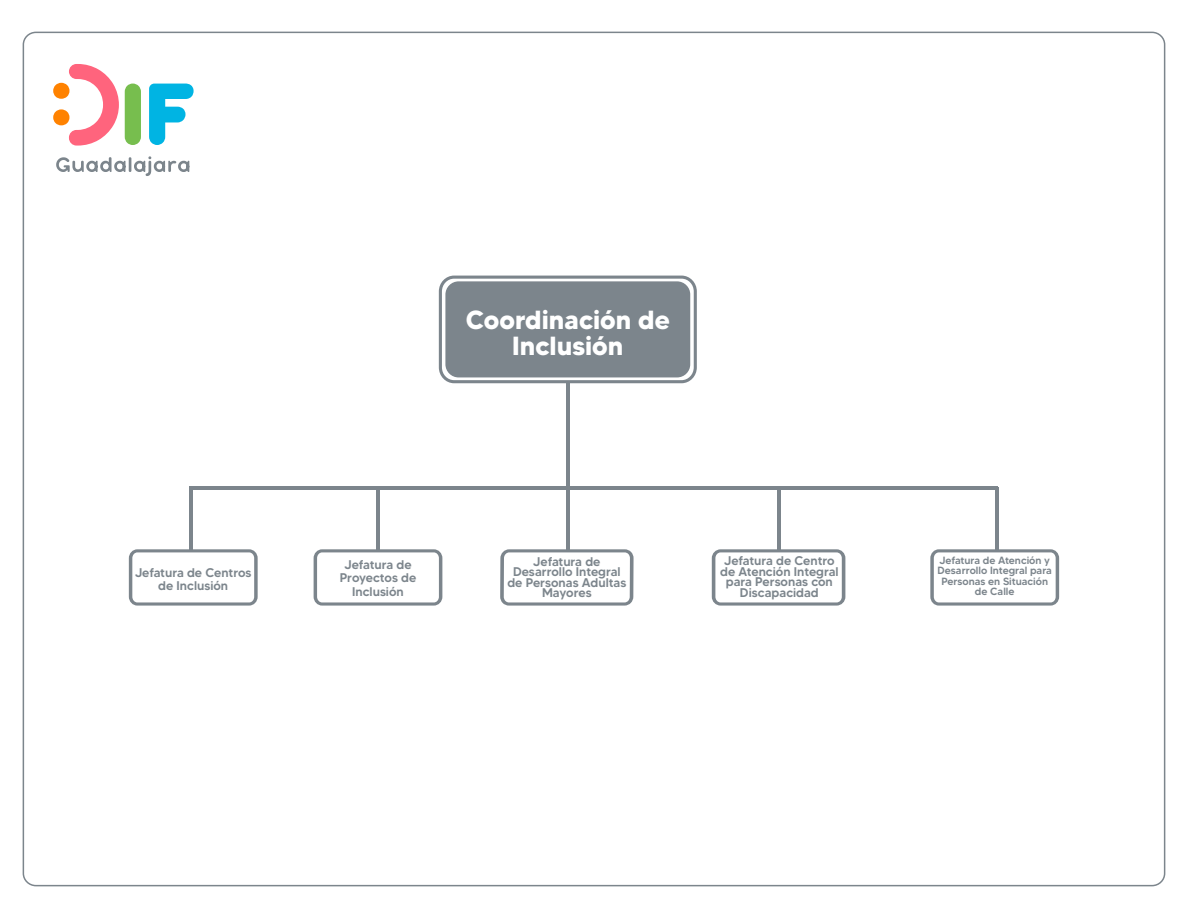
<style>
.page{position:relative;width:1188px;height:918px;background:#fff}
.page>*{position:absolute;margin:0;border:0;box-sizing:border-box;transform-origin:0 0}
.t1{font:700 26.25px/26.2px "MADETOMMY";color:#fff;text-align:center}
.t2{font:500 12.6px/10.5px "MADETOMMY";color:#7c858c;text-align:center}
.t3{font:500 10.5px/10.5px "MADETOMMY";color:#7c858c;text-align:center}
</style>
<div class="page">
<svg style="left:56px;top:156px;width:133px;height:20px"></svg>
<svg style="left:125px;top:84px;width:16px;height:61px"></svg>
<svg style="left:53px;top:64px;width:66px;height:82px"></svg>
<svg style="left:149px;top:84px;width:45px;height:61px"></svg>
<svg style="left:930px;top:549px;width:129px;height:57px"></svg>
<svg style="left:712px;top:549px;width:133px;height:57px"></svg>
<svg style="left:500px;top:549px;width:134px;height:57px"></svg>
<svg style="left:439px;top:276px;width:258px;height:107px;background:#878f95"></svg>
<svg style="left:129px;top:549px;width:129px;height:57px"></svg>
<svg style="left:314px;top:549px;width:128px;height:57px"></svg>
<hr style="left:190px;top:488px;width:3px;height:62px;background:#7c858c">
<hr style="left:376px;top:488px;width:4px;height:62px;background:#7c858c">
<hr style="left:566px;top:488px;width:3px;height:62px;background:#7c858c">
<hr style="left:777px;top:487px;width:3px;height:63px;background:#7c858c">
<hr style="left:995px;top:488px;width:3px;height:62px;background:#7c858c">
<hr style="left:566px;top:383px;width:4px;height:104px;background:#7c858c">
<hr style="left:190px;top:486px;width:808px;height:3px;background:#7c858c">
<h1 class="t1" style="left:466px;top:306px;width:205px">Coordinación de<br>Inclusión</h1>
<p class="t2" style="left:135px;top:566px;width:118px;line-height:13.5px">Jefatura de Centros de Inclusión</p>
<p class="t2" style="left:340px;top:557px;width:78px;line-height:13.5px">Jefatura de<br>Proyectos de<br>Inclusión</p>
<p class="t2" style="left:507px;top:556px;width:120px">Jefatura de<br>Desarrollo Integral de Personas Adultas<br>Mayores</p>
<p class="t3" style="left:938px;top:555px;width:116px">Jefatura de Atención y<br>Desarrollo Integral para<br>Personas en Situación de Calle</p>
<p class="t2" style="left:720px;top:556px;width:120px">Jefatura de Centro de Atención Integral para Personas con<br>Discapacidad</p>
</div>
